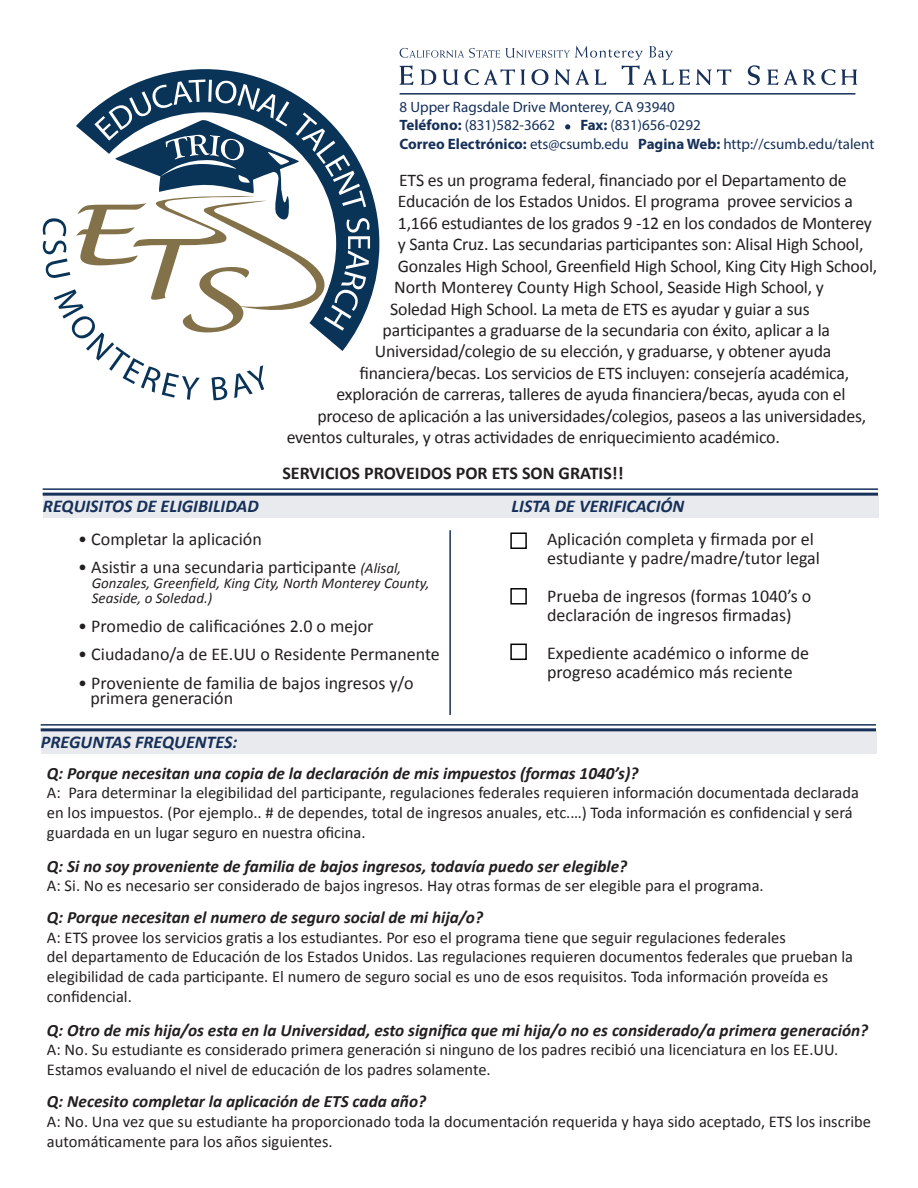
<style>
.page{position:relative;width:918px;height:1188px;background:#fff}
.page>*{position:absolute;margin:0;border:0;box-sizing:border-box;transform-origin:0 0}
.t1{font:18px/19.5px "Calibri";color:#231f20}
.t2{font:italic 700 18px "Calibri";color:#163059}
.t3{font:700 18px "Calibri";color:#231f20}
.t4{font:17.85px/21.5px "Calibri";letter-spacing:-.01em;color:#231f20}
.t5{font:italic 700 17.25px "Calibri";color:#231f20}
.t6{font:16.5px/19.8px "Calibri";color:#231f20}
.t7{font:15px/18px "Myriad Pro";color:#163059}
.t8{font:italic 15px/15px "Calibri";color:#231f20}
.s1{font-weight:700}
.s2{font-size:17.85px}
.s3{font-style:italic;font-size:15px}
</style>
<div class="page">
<svg style="left:139px;top:69px;width:240px;height:282px"></svg>
<svg style="left:43px;top:82px;width:298px;height:318px"></svg>
<div style="left:510px;top:532px;width:17px;height:17px;border:2px solid #050504"></div>
<div style="left:510px;top:588px;width:17px;height:17px;border:2px solid #050504"></div>
<div style="left:510px;top:644px;width:17px;height:16px;border:2px solid #050504"></div>
<hr style="left:43px;top:488px;width:835px;height:2px;background:#163059">
<hr style="left:43px;top:493px;width:835px;height:3px;background:#163059">
<div style="left:43px;top:495px;width:835px;height:23px;background:#e8eaee"></div>
<hr style="left:41px;top:724px;width:835px;height:2px;background:#163059">
<hr style="left:41px;top:728px;width:835px;height:3px;background:#163059">
<div style="left:41px;top:731px;width:835px;height:22px;background:#e8eaee"></div>
<svg style="left:696px;top:69px;width:35px;height:16px"></svg>
<svg style="left:748px;top:65px;width:12px;height:20px"></svg>
<svg style="left:767px;top:69px;width:30px;height:16px"></svg>
<svg style="left:803px;top:69px;width:54px;height:16px"></svg>
<hr style="left:400px;top:93px;width:455px;height:2px;background:#163059">
<svg style="left:400px;top:46px;width:290px;height:39px"></svg>
<hr style="left:449px;top:530px;width:2px;height:185px;background:#163059">
<svg style="left:565px;top:124px;width:5px;height:5px"></svg>
<p class="t7" style="left:400px;top:98px;width:277px">8 Upper Ragsdale Drive Monterey, CA 93940<br><span class="s1">Teléfono:</span> (831)582-3662</p>
<p class="t7" style="left:400px;top:116px;width:476px;text-align:center"><span class="s1">Fax:</span> (831) 656-0292<br><span class="s1">Correo Electrónico:</span> ets@csumb.edu <span class="s1">Pagina Web:</span> http://csumb.edu/talent</p>
<p class="t4" style="left:398px;top:169px;width:481px">ETS es un programa federal, financiado por el Departamento de Educación de los Estados Unidos. El programa provee servicios a 1,166 estudiantes de los grados 9 -12 en los condados de Monterey y Santa Cruz. Las secundarias participantes son: Alisal High School, Gonzales High School, Greenfield High School, King City High School,</p>
<p class="t1" style="left:394px;top:277px;width:431px">North Monterey County High School, <span class="s2">Seaside High School, y</span></p>
<p class="t4" style="left:390px;top:298px;width:421px">Soledad High School. La meta de ETS es ayudar y guiar a sus</p>
<p class="t4" style="left:383px;top:319px;width:449px">participantes a graduarse de la secundaria con éxito, aplicar a la</p>
<p class="t4" style="left:375px;top:341px;width:458px">Universidad/colegio de su elección, y graduarse, y obtener ayuda</p>
<p class="t4" style="left:360px;top:362px;width:491px">financiera/becas. Los servicios de ETS incluyen: consejería académica,</p>
<p class="t4" style="left:337px;top:384px;width:511px">exploración de carreras, talleres de ayuda financiera/becas, ayuda con el</p>
<p class="t4" style="left:317px;top:405px;width:550px">proceso de aplicación a las universidades/colegios, paseos a las universidades,</p>
<p class="t4" style="left:287px;top:426px;width:495px">eventos culturales, y otras actividades de enriquecimiento académico.</p>
<p class="t3" style="left:282px;top:461px;width:343px">SERVICIOS PROVEIDOS POR ETS SON GRATIS!!</p>
<p class="t2" style="left:43px;top:495px;width:217px">REQUISITOS DE ELIGIBILIDAD</p>
<p class="t2" style="left:512px;top:495px;width:174px">LISTA DE VERIFICACIÓN</p>
<p class="t1" style="left:78px;top:529px;width:185px">• Completar la aplicación</p>
<p class="t1" style="left:78px;top:558px;width:325px">• Asistir a una secundaria participante <span class="s3">(Alisal,</span></p>
<p class="t8" style="left:92px;top:575px;width:339px">Gonzales, Greenfield, King City, North Monterey County,<br>Seaside, o Soledad.)</p>
<p class="t1" style="left:78px;top:616px;width:297px">• Promedio de calificaciónes 2.0 o mejor</p>
<p class="t1" style="left:78px;top:645px;width:363px">• Ciudadano/a de EE.UU o Residente Permanente</p>
<p class="t1" style="left:90px;top:675px;width:325px;line-height:15px;text-indent:-12px">• Proveniente de familia de bajos ingresos y/o primera generación</p>
<p class="t2" style="left:41px;top:731px;width:198px">PREGUNTAS FREQUENTES:</p>
<p class="t1" style="left:547px;top:529px;width:274px">Aplicación completa y firmada por el estudiante y padre/madre/tutor legal</p>
<p class="t1" style="left:547px;top:586px;width:266px">Prueba de ingresos (formas 1040’s o declaración de ingresos firmadas)</p>
<p class="t1" style="left:547px;top:643px;width:264px">Expediente académico o informe de progreso académico más reciente</p>
<p class="t5" style="left:47px;top:762px;width:593px">Q: Porque necesitan una copia de la declaración de mis impuestos (formas 1040’s)?</p>
<p class="t6" style="left:47px;top:783px;width:814px">A: Para determinar la elegibilidad del participante, regulaciones federales requieren información documentada declarada en los impuestos. (Por ejemplo.. # de dependes, total de ingresos anuales, etc.…) Toda información es confidencial y será guardada en un lugar seguro en nuestra oficina.</p>
<p class="t5" style="left:47px;top:855px;width:582px">Q: Si no soy proveniente de familia de bajos ingresos, todavía puedo ser elegible?</p>
<p class="t6" style="left:47px;top:876px;width:718px">A: Si. No es necesario ser considerado de bajos ingresos. Hay otras formas de ser elegible para el programa.</p>
<p class="t5" style="left:47px;top:906px;width:438px">Q: Porque necesitan el numero de seguro social de mi hija/o?</p>
<p class="t6" style="left:47px;top:927px;width:808px">A: ETS provee los servicios gratis a los estudiantes. Por eso el programa tiene que seguir regulaciones federales<br>del departamento de Educación de los Estados Unidos. Las regulaciones requieren documentos federales que prueban la elegibilidad de cada participante. El numero de seguro social es uno de esos requisitos. Toda información proveída es confidencial.</p>
<p class="t5" style="left:47px;top:1019px;width:823px">Q: Otro de mis hija/os esta en la Universidad, esto significa que mi hija/o no es considerado/a primera generación?</p>
<p class="t6" style="left:47px;top:1040px;width:793px">A: No. Su estudiante es considerado primera generación si ninguno de los padres recibió una licenciatura en los EE.UU.<br>Estamos evaluando el nivel de educación de los padres solamente.</p>
<p class="t5" style="left:47px;top:1090px;width:381px">Q: Necesito completar la aplicación de ETS cada año?</p>
<p class="t6" style="left:47px;top:1112px;width:826px">A: No. Una vez que su estudiante ha proporcionado toda la documentación requerida y haya sido aceptado, ETS los inscribe automáticamente para los años siguientes.</p>
</div>
